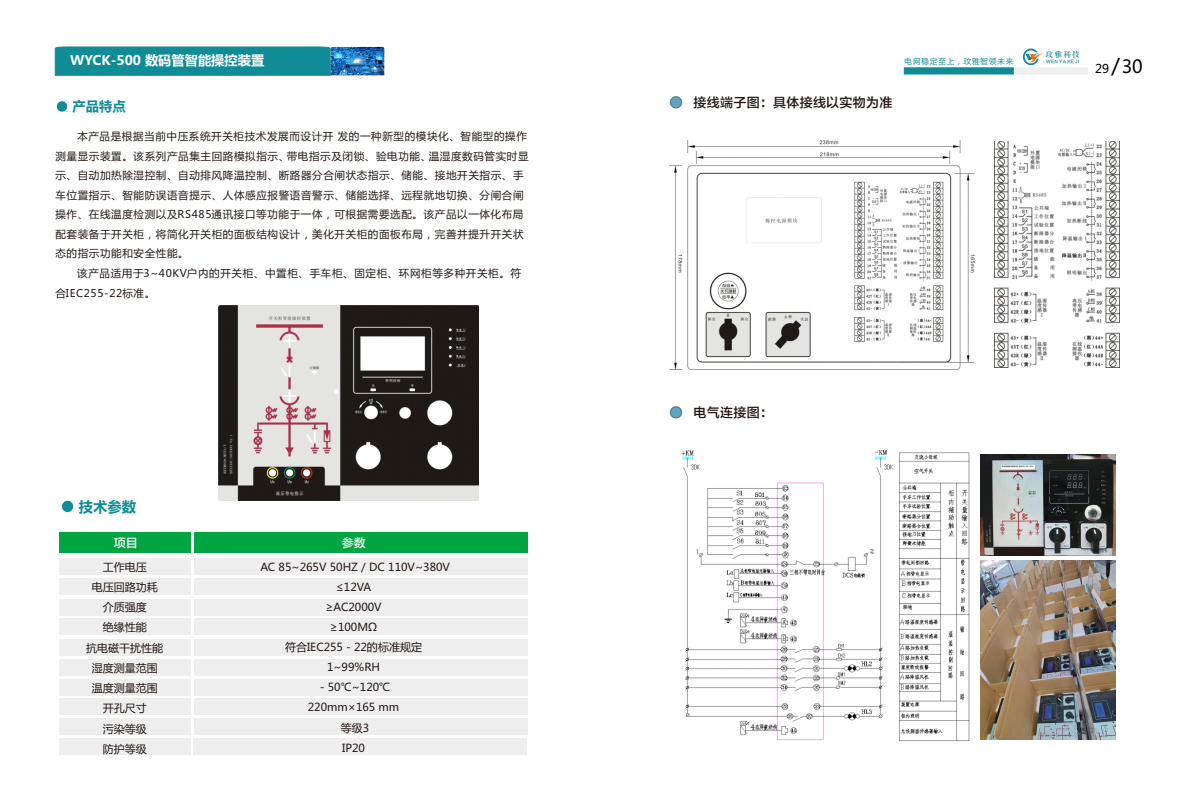
<style>
.page{position:relative;width:1191px;height:808px;background:#fff}
.page>*{position:absolute;margin:0;border:0;box-sizing:border-box;transform-origin:0 0}
.t1{font:700 14.3px "Microsoft Ya Hei";color:#108c96}
.t2{font:700 13.3px "Microsoft Ya Hei";color:#108c96}
.t3{font:700 13.2px "Microsoft Ya Hei";color:#fff}
.t4{font:13px "FZLTZHK GBK1 0";letter-spacing:.02em;color:#231815}
.t5{font:12px "Microsoft Ya Hei";color:#000}
.t6{font:12px "FZLTZHK GBK1 0";color:#fff}
.t7{font:11px/20.1px "Microsoft Ya Hei";color:#231815;text-align:center}
.t8{font:10.5px/19.6px "Microsoft Ya Hei";letter-spacing:.06em;color:#231916}
.t9{font:7.5px "Microsoft Ya Hei";letter-spacing:.12em;color:#108c96}
.t10{font:7.5px "FZXBSJW GB1 0";color:#178b95;scale:.96 1}
.t11{font:4.3px "FZLTZHK GBK1 0";letter-spacing:.055em;color:#178b95;scale:.96 1}
.t12{font:1.8px "FZLTZHK GBK1 0";color:#231916}
.s1{font-size:20px}
.s2{font-size:18px}
</style>
<div class="page">
<svg style="left:904px;top:49px;width:183px;height:25px"></svg>
<div style="left:59px;top:558px;width:132px;height:17px;background:#eeeeef"></div>
<div style="left:59px;top:578px;width:132px;height:17px;background:#eeeeef"></div>
<div style="left:59px;top:599px;width:132px;height:17px;background:#eeeeef"></div>
<div style="left:59px;top:618px;width:132px;height:17px;background:#eeeeef"></div>
<div style="left:59px;top:639px;width:132px;height:17px;background:#eeeeef"></div>
<div style="left:59px;top:659px;width:132px;height:17px;background:#eeeeef"></div>
<div style="left:59px;top:678px;width:132px;height:17px;background:#eeeeef"></div>
<div style="left:59px;top:698px;width:132px;height:17px;background:#eeeeef"></div>
<div style="left:194px;top:558px;width:333px;height:17px;background:#eeeeef"></div>
<div style="left:194px;top:578px;width:333px;height:17px;background:#eeeeef"></div>
<div style="left:194px;top:599px;width:333px;height:17px;background:#eeeeef"></div>
<div style="left:194px;top:618px;width:333px;height:17px;background:#eeeeef"></div>
<div style="left:194px;top:639px;width:333px;height:17px;background:#eeeeef"></div>
<div style="left:194px;top:659px;width:333px;height:17px;background:#eeeeef"></div>
<div style="left:194px;top:678px;width:333px;height:17px;background:#eeeeef"></div>
<div style="left:194px;top:698px;width:333px;height:17px;background:#eeeeef"></div>
<div style="left:59px;top:532px;width:132px;height:21px;background:#00a441"></div>
<div style="left:194px;top:532px;width:333px;height:21px;background:#00a441"></div>
<div style="left:59px;top:718px;width:132px;height:17px;background:#eeeeef"></div>
<div style="left:194px;top:718px;width:333px;height:17px;background:#eeeeef"></div>
<div style="left:59px;top:738px;width:132px;height:17px;background:#eeeeef"></div>
<div style="left:193px;top:738px;width:334px;height:17px;background:#eeeeef"></div>
<img style="left:670px;top:141px;width:304px;height:228px">
<div style="left:670px;top:96px;width:12px;height:12px;background:#5ea3c4;border:1px solid #55717c;border-radius:50%"></div>
<img style="left:994px;top:141px;width:125px;height:227px">
<img style="left:681px;top:450px;width:289px;height:291px">
<div style="left:670px;top:406px;width:12px;height:12px;background:#5ea3c4;border:1px solid #55717c;border-radius:50%"></div>
<img style="left:980px;top:454px;width:135px;height:101px">
<svg style="left:993px;top:547px;width:51px;height:9px"></svg>
<hr style="left:1001px;top:465px;width:33px;height:3px;background:#fff">
<div style="left:55px;top:47px;width:275px;height:29px;background:#108c96"></div>
<img style="left:330px;top:47px;width:54px;height:28px">
<div style="left:57px;top:101px;width:10px;height:11px;background:#108c96;border-radius:50%"></div>
<img style="left:218px;top:306px;width:261px;height:194px">
<img style="left:980px;top:560px;width:135px;height:179px">
<div style="left:62px;top:501px;width:11px;height:11px;background:#108c96;border-radius:50%"></div>
<p class="t3" style="left:70px;top:54px;width:196px">WYCK-500 数码管智能操控装置</p>
<p class="t2" style="left:73px;top:100px;width:55px">产品特点</p>
<p class="t8" style="left:55px;top:127px;width:474px;text-indent:22px">本产品是根据当前中压系统开关柜技术发展而设计开发的一种新型的模块化、智能型的操作测量显示装置。该系列产品集主回路模拟指示、带电指示及闭锁、验电功能、温湿度数码管实时显示、自动加热除湿控制、自动排风降温控制、断路器分合闸状态指示、储能、接地开关指示、手车位置指示、智能防误语音提示、人体感应报警语音警示、储能选择、远程就地切换、分闸合闸操作、在线温度检测以及RS485通讯接口等功能于一体，可根据需要选配。该产品以一体化布局配套装备于开关柜，将简化开关柜的面板结构设计，美化开关柜的面板布局，完善并提升开关状态的指示功能和安全性能。</p>
<p class="t8" style="left:55px;top:264px;width:467px;text-indent:22px">该产品适用于3~40KV户内的开关柜、中置柜、手车柜、固定柜、环网柜等多种开关柜。符合IEC255-22标准。</p>
<h1 class="t1" style="left:79px;top:500px;width:59px">技术参数</h1>
<p class="t6" style="left:114px;top:536px;width:25px">项目</p>
<p class="t6" style="left:342px;top:536px;width:25px">参数</p>
<p class="t7" style="left:260px;top:558px;width:191px">AC 85~265V 50HZ / DC 110V~380V ≤12VA<br>≥AC2000V<br>≥100MΩ<br>符合IEC255－22的标准规定<br>1~99%RH<br>－50℃~120℃<br>220mm×165 mm<br>等级3<br>IP20</p>
<p class="t7" style="left:86px;top:558px;width:78px">工作电压<br>电压回路功耗介质强度<br>绝缘性能<br>抗电磁干扰性能湿度测量范围温度测量范围开孔尺寸<br>污染等级<br>防护等级</p>
<p class="t4" style="left:693px;top:96px;width:200px">接线端子图：具体接线以实物为准</p>
<p class="t10" style="left:1045px;top:50px;width:37px">玟雅科技</p>
<p class="t9" style="left:904px;top:58px;width:110px">电网稳定至上，玟雅智领未来</p>
<p class="t11" style="left:1046px;top:59px;width:36px">WEN YA KE JI</p>
<p class="t5" style="left:1095px;top:63px;width:49px">29 <span class="s1">/</span><span class="s2">30</span></p>
<p class="t4" style="left:693px;top:406px;width:81px">电气连接图：</p>
<p class="t12" style="left:1002px;top:466px;width:33px">数码管智能操控装置 型号WYCK-500</p>
</div>
